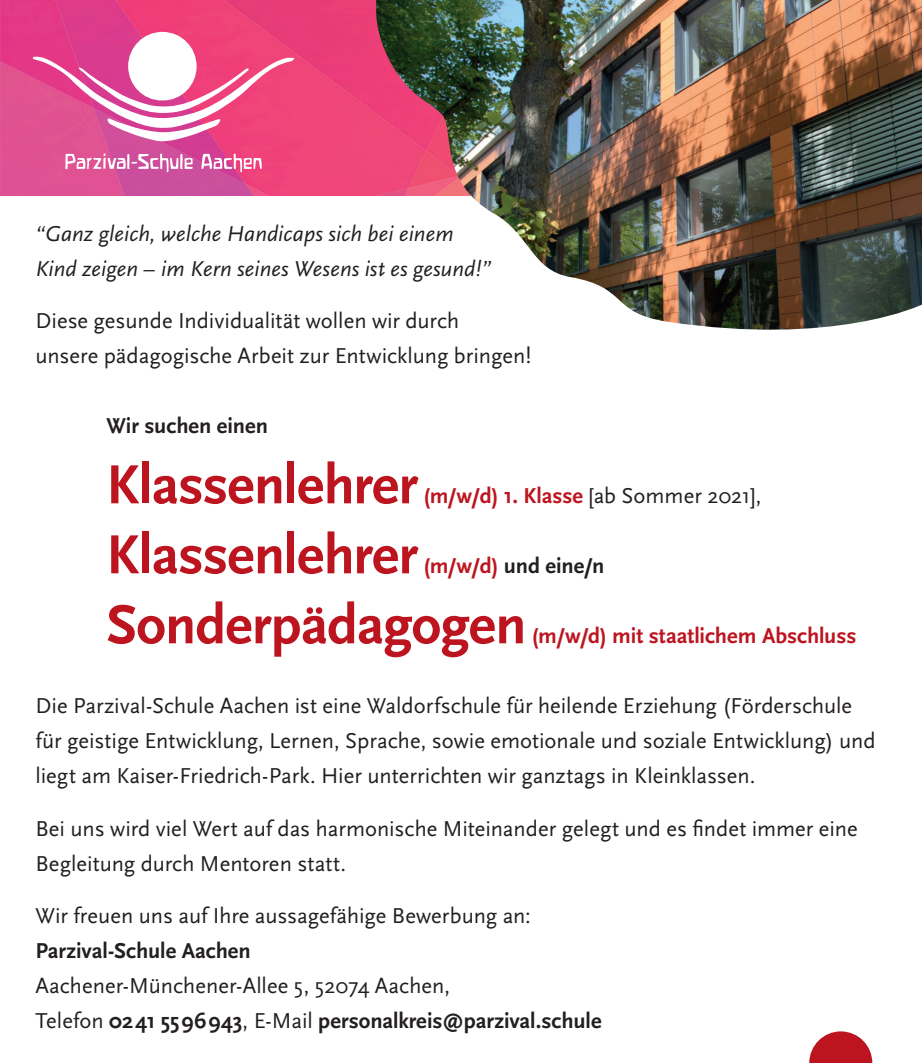
<style>
.page{position:relative;width:922px;height:1063px;background:#fff}
.page>*{position:absolute;margin:0;border:0;box-sizing:border-box;transform-origin:0 0}
.t1{font:700 57.5px "Scala Sans";letter-spacing:-.015em;color:#bc1520}
.t2{font:22.5px/35px "Scala Sans";color:#231f20}
.t3{font:italic 22.5px/35px "Scala Sans";letter-spacing:.005em;color:#231f20}
.t4{font:700 22.5px "Scala Sans";letter-spacing:-.005em;color:#bc1520}
.t5{font:700 22.5px "Scala Sans";color:#231f20}
.s1{font-weight:400;color:#231f20}
.s2{color:#bc1520}
.s3{font-weight:700}
</style>
<div class="page">
<img style="left:0;top:0;width:376px;height:196px">
<div style="left:128px;top:32px;width:69px;height:69px;background:#fff;border-radius:50%"></div>
<svg style="left:33px;top:56px;width:261px;height:85px"></svg>
<svg style="left:65px;top:153px;width:197px;height:19px"></svg>
<img style="left:376px;top:0;width:545px;height:330px">
<svg style="left:809px;top:1031px;width:63px;height:32px"></svg>
<p class="t3" style="left:35px;top:216px;width:457px">“Ganz gleich, welche Handicaps sich bei einem<br>Kind zeigen – im Kern seines Wesens ist es gesund!”</p>
<p class="t2" style="left:35px;top:304px;width:497px">Diese gesunde Individualität wollen wir durch<br>unsere pädagogische Arbeit zur Entwicklung bringen!</p>
<p class="t5" style="left:106px;top:414px;width:163px">Wir suchen einen</p>
<h1 class="t1" style="left:106px;top:454px;width:313px">Klassenlehrer</h1>
<p class="t4" style="left:423px;top:484px;width:339px">(m/w/d) 1. Klasse <span class="s1">[ab Sommer 2021],</span></p>
<h1 class="t1" style="left:106px;top:524px;width:313px">Klassenlehrer</h1>
<p class="t5" style="left:423px;top:554px;width:182px"><span class="s2">(m/w/d)</span> und eine/n</p>
<h1 class="t1" style="left:106px;top:594px;width:421px">Sonderpädagogen</h1>
<p class="t4" style="left:531px;top:624px;width:326px">(m/w/d) mit staatlichem Abschluss</p>
<p class="t2" style="left:35px;top:689px;width:841px">Die Parzival-Schule Aachen ist eine Waldorfschule für heilende Erziehung (Förderschule für geistige Entwicklung, Lernen, Sprache, sowie emotionale und soziale Entwicklung) und liegt am Kaiser-Friedrich-Park. Hier unterrichten wir ganztags in Kleinklassen.</p>
<p class="t2" style="left:35px;top:811px;width:823px">Bei uns wird viel Wert auf das harmonische Miteinander gelegt und es findet immer eine<br>Begleitung durch Mentoren statt.</p>
<p class="t2" style="left:35px;top:899px;width:497px">Wir freuen uns auf Ihre aussagefähige Bewerbung an:</p>
<p class="t5" style="left:35px;top:939px;width:217px">Parzival-Schule Aachen</p>
<p class="t2" style="left:35px;top:969px;width:567px">Aachener-Münchener-Allee 5, 52074 Aachen,<br>Telefon <span class="s3">0241 5596943</span>, E-Mail <span class="s3">personalkreis@parzival.schule</span></p>
</div>
